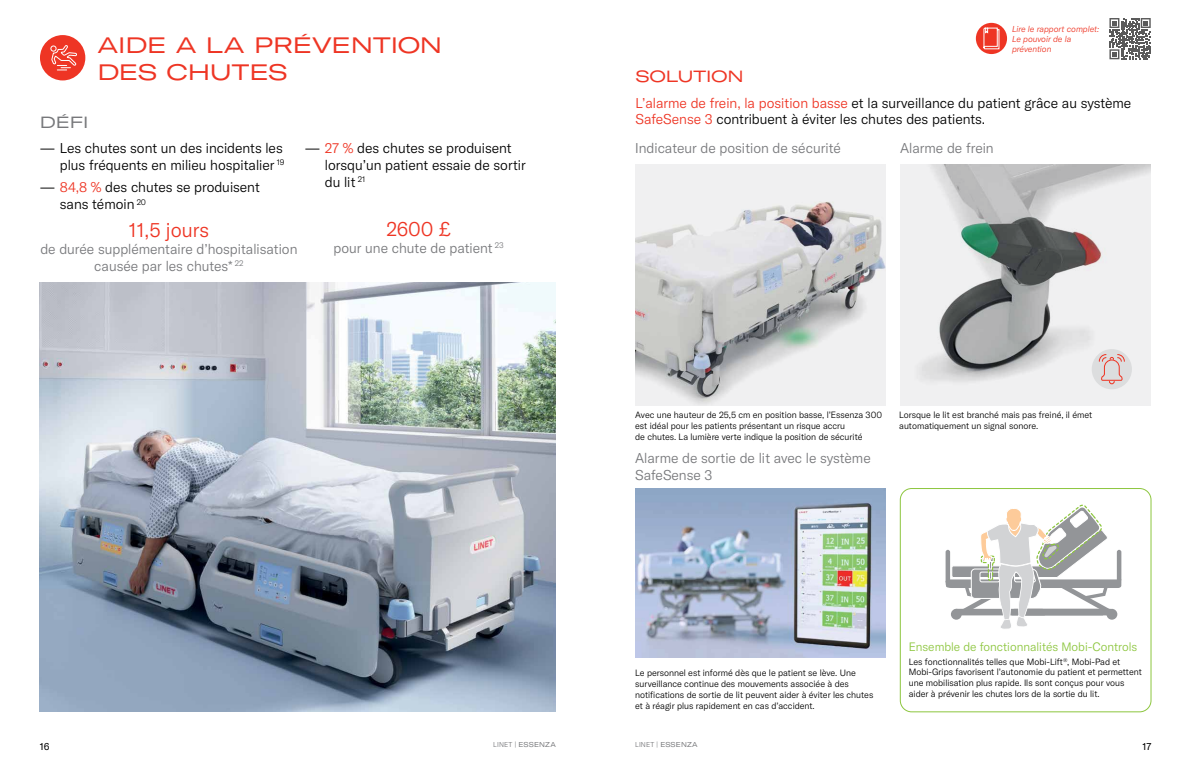
<style>
.page{position:relative;width:1191px;height:766px;background:#fff}
.page>*{position:absolute;margin:0;border:0;box-sizing:border-box;transform-origin:0 0}
.t1{font:22px/26.4px "GT America Exp Rg";color:#ee3524}
.t2{font:300 20px "GT America";color:#ee3524}
.t3{font:16px "GT America Exp Rg";color:#ee3524}
.t4{font:16px "GT America Exp Rg";color:#77787b}
.t5{font:300 14px/16.8px "GT America";color:#000}
.t6{font:300 14px/16.8px "GT America";color:#77787b;text-align:center}
.t7{font:300 12px "GT America";color:#8dc63f}
.t8{font:10px "GT America";color:#000}
.t9{font:300 9px/10.8px "GT America";color:#000}
.t10{font:italic 300 8.5px/10.2px "GT America";color:#ee3524}
.t11{font:expanded 7px "GT America";letter-spacing:.025em;color:#77787b}
.s1{color:#ee3524}
.s2{font-weight:300;font-stretch:normal}
</style>
<div class="page">
<div style="left:40px;top:35px;width:45px;height:45px;background:#ee3524;border-radius:50%"></div>
<svg style="left:50px;top:45px;width:27px;height:26px"></svg>
<img style="left:40px;top:282px;width:516px;height:429px">
<div style="left:900px;top:488px;width:251px;height:223px;border:1px solid #8dc63f;border-radius:11px"></div>
<img style="left:635px;top:164px;width:251px;height:241px">
<img style="left:635px;top:488px;width:251px;height:169px">
<img style="left:900px;top:164px;width:250px;height:241px">
<svg style="left:945px;top:504px;width:176px;height:125px"></svg>
<div style="left:1091px;top:349px;width:41px;height:40px;background:#dcddde;border-radius:50%"></div>
<svg style="left:1098px;top:353px;width:27px;height:32px"></svg>
<svg style="left:1109px;top:18px;width:42px;height:42px"></svg>
<svg style="left:1109px;top:18px;width:41px;height:41px"></svg>
<div style="left:976px;top:23px;width:31px;height:31px;background:#ee3524;border-radius:50%"></div>
<svg style="left:983px;top:27px;width:16px;height:22px"></svg>
<h1 class="t1" style="left:97px;top:32px;width:346px">AIDE A LA PRÉVENTION<br>DES CHUTES</h1>
<h3 class="t4" style="left:40px;top:113px;width:50px">DÉFI</h3>
<h3 class="t5" style="left:40px;top:140px;width:246px;text-align:right">— Les chutes sont un des incidents les plus fréquents en milieu hospitalier <sup>19</sup></h3>
<h3 class="t5" style="left:60px;top:179px;width:201px;text-indent:-20px">— <span class="s1">84,8 %</span> des chutes se produisent sans témoin <sup>20</sup></h3>
<h2 class="t2" style="left:129px;top:218px;width:81px">11,5 jours</h2>
<h3 class="t6" style="left:40px;top:241px;width:259px">de durée supplémentaire d’hospitalisation causée par les chutes* <sup>22</sup></h3>
<h3 class="t5" style="left:325px;top:140px;width:202px;text-indent:-20px">— <span class="s1">27 %</span> des chutes se produisent lorsqu’un patient essaie de sortir du lit <sup>21</sup></h3>
<h2 class="t2" style="left:386px;top:217px;width:66px">2600 £</h2>
<h3 class="t6" style="left:333px;top:239px;width:172px">pour une chute de patient <sup>23</sup></h3>
<h3 class="t3" style="left:635px;top:67px;width:110px">SOLUTION</h3>
<p class="t10" style="left:1012px;top:23px;width:89px">Lire le rapport complet:<br>Le pouvoir de la prévention</p>
<h3 class="t5" style="left:635px;top:94px;width:497px"><span class="s1">L’alarme de frein, la position basse</span> et la surveillance du patient grâce au système<br><span class="s1">SafeSense 3</span> contribuent à éviter les chutes des patients.</h3>
<h3 class="t6" style="left:635px;top:139px;width:207px">Indicateur de position de sécurité</h3>
<h3 class="t6" style="left:900px;top:139px;width:95px">Alarme de frein</h3>
<p class="t9" style="left:635px;top:409px;width:248px">Avec une hauteur de 25,5 cm en position basse, l’Essenza 300 est idéal pour les patients présentant un risque accru<br>de chutes. La lumière verte indique la position de sécurité</p>
<p class="t9" style="left:899px;top:409px;width:195px">Lorsque le lit est branché mais pas freiné, il émet automatiquement un signal sonore.</p>
<h3 class="t6" style="left:635px;top:449px;width:237px;text-align:left">Alarme de sortie de lit avec le système<br>SafeSense 3</h3>
<p class="t9" style="left:635px;top:667px;width:240px">Le personnel est informé dès que le patient se lève. Une surveillance continue des mouvements associée à des notifications de sortie de lit peuvent aider à éviter les chutes et à réagir plus rapidement en cas d’accident.</p>
<h3 class="t7" style="left:909px;top:639px;width:230px">Ensemble de fonctionnalités Mobi-Controls</h3>
<p class="t9" style="left:909px;top:655px;width:234px">Les fonctionnalités telles que Mobi-Lift<sup>®</sup>, Mobi-Pad et Mobi-Grips favorisent l’autonomie du patient et permettent une mobilisation plus rapide. Ils sont conçus pour vous aider à prévenir les chutes lors de la sortie du lit.</p>
<p class="t8" style="left:40px;top:740px;width:11px">16</p>
<p class="t11" style="left:493px;top:740px;width:64px"><span class="s2">LINET |</span> ESSENZA</p>
<p class="t11" style="left:635px;top:740px;width:64px"><span class="s2">LINET |</span> ESSENZA</p>
<p class="t8" style="left:1142px;top:740px;width:10px">17</p>
</div>
